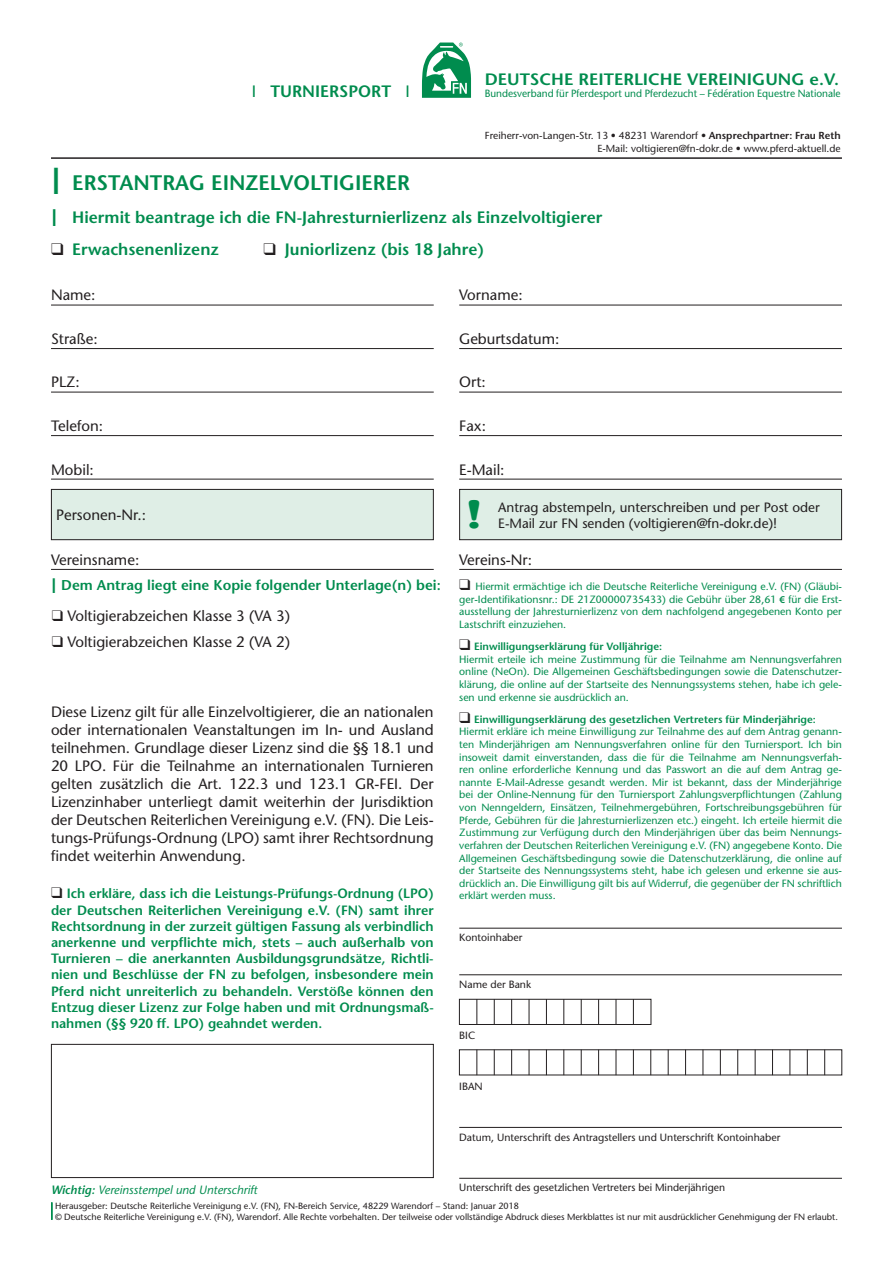
<style>
.page{position:relative;width:893px;height:1263px;background:#fff}
.page>*{position:absolute;margin:0;border:0;box-sizing:border-box;transform-origin:0 0}
.t1{font:700 37.5px "Souvenir";color:#008c4e}
.t2{font:600 21px "Stone Sans";color:#008c4e}
.t3{font:600 16.5px "Stone Sans";color:#008c4e}
.t4{font:600 16.5px "Stone Sans";color:#008c4e;scale:1.05 1}
.t5{font:15px/18px "Stone Sans";color:#231f20;text-align:justify}
.t6{font:600 13.5px/16.2px "Stone Sans";color:#008c4e;text-align:justify}
.t7{font:13.5px "Stone Sans";color:#231f20}
.t8{font:italic 12px "Stone Sans";color:#008c4e}
.t9{font:10.5px/12.6px "Stone Sans";color:#008c4e}
.t10{font:10.5px "Stone Sans";color:#231f20}
.t11{font:10.5px "Stone Sans";color:#008c4e;scale:.96 1}
.t12{font:10.2px/12.3px "Stone Sans";color:#231f20;text-align:right}
.t13{font:9px/10.8px "Stone Sans";color:#231f20}
.s1{font-weight:400}
.s2{font-weight:600}
.s3{font-weight:400;font-size:37.5px}
.s4{font-weight:400;font-size:24px}
.s5{color:#231f20}
.s6{font-size:21px}
.s7{font-weight:600;font-size:14.25px}
.s8{font-family:"Myriad Pro";font-weight:600}
</style>
<div class="page">
<svg style="left:422px;top:43px;width:49px;height:55px"></svg>
<hr style="left:51px;top:157px;width:791px;height:2px;background:#231f20">
<hr style="left:459px;top:928px;width:383px;height:1px;background:#231f20">
<hr style="left:459px;top:974px;width:383px;height:1px;background:#231f20">
<hr style="left:459px;top:1127px;width:383px;height:1px;background:#231f20">
<hr style="left:459px;top:1178px;width:383px;height:1px;background:#231f20">
<svg style="left:477px;top:1051px;width:1px;height:22px"></svg>
<svg style="left:477px;top:1001px;width:1px;height:22px"></svg>
<svg style="left:494px;top:1049px;width:1px;height:26px"></svg>
<svg style="left:511px;top:1049px;width:1px;height:26px"></svg>
<svg style="left:529px;top:1049px;width:1px;height:26px"></svg>
<svg style="left:546px;top:1049px;width:1px;height:26px"></svg>
<svg style="left:564px;top:1049px;width:1px;height:26px"></svg>
<svg style="left:581px;top:1049px;width:1px;height:26px"></svg>
<svg style="left:598px;top:1049px;width:1px;height:26px"></svg>
<svg style="left:616px;top:1049px;width:1px;height:26px"></svg>
<svg style="left:633px;top:1049px;width:1px;height:26px"></svg>
<svg style="left:650px;top:1049px;width:1px;height:26px"></svg>
<svg style="left:668px;top:1049px;width:1px;height:26px"></svg>
<svg style="left:685px;top:1049px;width:1px;height:26px"></svg>
<svg style="left:703px;top:1049px;width:1px;height:26px"></svg>
<svg style="left:720px;top:1049px;width:1px;height:26px"></svg>
<svg style="left:737px;top:1049px;width:1px;height:26px"></svg>
<svg style="left:755px;top:1049px;width:1px;height:26px"></svg>
<svg style="left:772px;top:1049px;width:1px;height:26px"></svg>
<svg style="left:790px;top:1049px;width:1px;height:26px"></svg>
<svg style="left:807px;top:1049px;width:1px;height:26px"></svg>
<svg style="left:824px;top:1049px;width:1px;height:26px"></svg>
<div style="left:459px;top:999px;width:192px;height:26px;border:1px solid #231f20"></div>
<svg style="left:494px;top:999px;width:1px;height:26px"></svg>
<svg style="left:511px;top:999px;width:1px;height:26px"></svg>
<svg style="left:529px;top:999px;width:1px;height:26px"></svg>
<svg style="left:546px;top:999px;width:1px;height:26px"></svg>
<svg style="left:564px;top:999px;width:1px;height:26px"></svg>
<svg style="left:581px;top:999px;width:1px;height:26px"></svg>
<svg style="left:598px;top:999px;width:1px;height:26px"></svg>
<svg style="left:616px;top:999px;width:1px;height:26px"></svg>
<svg style="left:633px;top:999px;width:1px;height:26px"></svg>
<div style="left:51px;top:1044px;width:383px;height:134px;border:1px solid #231f20"></div>
<hr style="left:51px;top:305px;width:383px;height:1px;background:#231f20">
<hr style="left:51px;top:348px;width:383px;height:1px;background:#231f20">
<hr style="left:51px;top:392px;width:383px;height:1px;background:#231f20">
<hr style="left:51px;top:435px;width:383px;height:1px;background:#231f20">
<hr style="left:51px;top:479px;width:383px;height:1px;background:#231f20">
<hr style="left:51px;top:569px;width:383px;height:1px;background:#231f20">
<div style="left:51px;top:489px;width:382px;height:51px;background:#dfeee6"></div>
<div style="left:51px;top:489px;width:383px;height:51px;border:1px solid #231f20"></div>
<hr style="left:459px;top:305px;width:383px;height:1px;background:#231f20">
<hr style="left:459px;top:348px;width:383px;height:1px;background:#231f20">
<hr style="left:459px;top:392px;width:383px;height:1px;background:#231f20">
<hr style="left:459px;top:435px;width:383px;height:1px;background:#231f20">
<hr style="left:459px;top:479px;width:383px;height:1px;background:#231f20">
<hr style="left:459px;top:569px;width:383px;height:1px;background:#231f20">
<div style="left:460px;top:489px;width:382px;height:51px;background:#dfeee6"></div>
<div style="left:459px;top:489px;width:383px;height:51px;border:1px solid #231f20"></div>
<svg style="left:51px;top:1202px;width:2px;height:18px"></svg>
<h3 class="t3" style="left:252px;top:81px;width:159px"><span class="s1">I</span> TURNIERSPORT <span class="s1">I</span></h3>
<h3 class="t4" style="left:485px;top:69px;width:339px">DEUTSCHE REITERLICHE VEREINIGUNG e.V.</h3>
<p class="t11" style="left:485px;top:87px;width:372px">Bundesverband für Pferdesport und Pferdezucht – Fédération Equestre Nationale</p>
<p class="t12" style="left:485px;top:130px;width:357px">Freiherr-von-Langen-Str. 13 • 48231 Warendorf • <span class="s2">Ansprechpartner: Frau Reth<br></span>E-Mail: voltigieren@fn-dokr.de • www.pferd-aktuell.de</p>
<h2 class="t2" style="left:51px;top:170px;width:360px"><span class="s3">I</span> Erstantrag Einzelvoltigierer</h2>
<h3 class="t3" style="left:51px;top:207px;width:553px"><span class="s4">I</span> Hiermit beantrage ich die FN-Jahresturnierlizenz als Einzelvoltigierer</h3>
<h3 class="t3" style="left:51px;top:240px;width:169px"><span class="s5">❑</span> Erwachsenenlizenz</h3>
<h3 class="t3" style="left:264px;top:240px;width:222px"><span class="s5">❑</span> Juniorlizenz (bis 18 Jahre)</h3>
<h3 class="t5" style="left:51px;top:286px;width:46px">Name:</h3>
<h3 class="t5" style="left:51px;top:330px;width:48px">Straße:</h3>
<h3 class="t5" style="left:51px;top:373px;width:30px">PLZ:</h3>
<h3 class="t5" style="left:51px;top:417px;width:54px">Telefon:</h3>
<h3 class="t5" style="left:51px;top:460px;width:44px">Mobil:</h3>
<h3 class="t5" style="left:56px;top:506px;width:91px">Personen-Nr.:</h3>
<h3 class="t5" style="left:51px;top:551px;width:90px">Vereinsname:</h3>
<h3 class="t5" style="left:459px;top:286px;width:65px">Vorname:</h3>
<h3 class="t5" style="left:459px;top:330px;width:102px">Geburtsdatum:</h3>
<h3 class="t5" style="left:459px;top:373px;width:28px">Ort:</h3>
<h3 class="t5" style="left:459px;top:417px;width:28px">Fax:</h3>
<h3 class="t5" style="left:459px;top:460px;width:47px">E-Mail:</h3>
<h1 class="t1" style="left:467px;top:490px;width:16px">!</h1>
<p class="t7" style="left:498px;top:499px;width:323px">Antrag abstempeln, unterschreiben und per Post oder</p>
<p class="t7" style="left:498px;top:515px;width:280px">E-Mail zur FN senden (voltigieren@fn-dokr.de)!</p>
<h3 class="t5" style="left:459px;top:551px;width:74px">Vereins-Nr:</h3>
<p class="t9" style="left:459px;top:580px;width:384px;text-align:justify;text-indent:-408px"><span class="s6">I</span> <span class="s7">Dem Antrag liegt eine Kopie folgender Unterlage(n) bei:</span> <span class="s5">❑</span> Hiermit ermächtige ich die Deutsche Reiterliche Vereinigung e.V. (FN) (Gläubi&shy;ger-Identifikationsnr.: DE 21Z00000735433) die Gebühr über 28,61 <span class="s8">€</span> für die Erst&shy;ausstellung der Jahresturnierlizenz von dem nachfolgend angegebenen Konto per Lastschrift einzuziehen.</p>
<p class="t9" style="left:459px;top:640px;width:384px"><span class="s5">❑</span> <span class="s2">Einwilligungserklärung für Volljährige:<br></span>Hiermit erteile ich meine Zustimmung für die Teilnahme am Nennungsverfahren online (NeOn). Die Allgemeinen Geschäftsbedingungen sowie die Datenschutzer&shy;klärung, die online auf der Startseite des Nennungssystems stehen, habe ich gele&shy;sen und erkenne sie ausdrücklich an.</p>
<p class="t9" style="left:459px;top:713px;width:384px"><span class="s5">❑</span> <span class="s2">Einwilligungserklärung des gesetzlichen Vertreters für Minderjährige:<br></span>Hiermit erkläre ich meine Einwilligung zur Teilnahme des auf dem Antrag genann&shy;ten Minderjährigen am Nennungsverfahren online für den Turniersport. Ich bin insoweit damit einverstanden, dass die für die Teilnahme am Nennungsverfah&shy;ren online erforderliche Kennung und das Passwort an die auf dem Antrag ge&shy;nannte E-Mail-Adresse gesandt werden. Mir ist bekannt, dass der Minderjährige bei der Online-Nennung für den Turniersport Zahlungsverpflichtungen (Zahlung von Nenngeldern, Einsätzen, Teilnehmergebühren, Fortschreibungsgebühren für Pferde, Gebühren für die Jahresturnierlizenzen etc.) eingeht. Ich erteile hiermit die Zustimmung zur Verfügung durch den Minderjährigen über das beim Nennungs&shy;verfahren der Deutschen Reiterlichen Vereinigung e.V. (FN) angegebene Konto. Die Allgemeinen Geschäftsbedingung sowie die Datenschutzerklärung, die online auf der Startseite des Nennungssystems steht, habe ich gelesen und erkenne sie aus&shy;drücklich an. Die Einwilligung gilt bis auf Widerruf, die gegenüber der FN schriftlich erklärt werden muss.</p>
<h3 class="t5" style="left:52px;top:607px;width:240px">❑ Voltigierabzeichen Klasse 3 (VA 3)</h3>
<h3 class="t5" style="left:52px;top:633px;width:240px">❑ Voltigierabzeichen Klasse 2 (VA 2)</h3>
<p class="t5" style="left:51px;top:703px;width:384px">Diese Lizenz gilt für alle Einzelvoltigierer, die an nationalen oder internationalen Veanstaltungen im In- und Ausland teilnehmen. Grundlage dieser Lizenz sind die §§ 18.1 und 20 LPO. Für die Teilnahme an internationalen Turnieren gelten zusätzlich die Art. 122.3 und 123.1 GR-FEI. Der Lizenzinhaber unterliegt damit weiterhin der Jurisdiktion der Deutschen Reiterlichen Vereinigung e.V. (FN). Die Leis&shy;tungs-Prüfungs-Ordnung (LPO) samt ihrer Rechtsordnung findet weiterhin Anwendung.</p>
<p class="t6" style="left:51px;top:886px;width:384px"><span class="s5">❑</span> Ich erkläre, dass ich die Leistungs-Prüfungs-Ordnung (LPO) der Deutschen Reiterlichen Vereinigung e.V. (FN) samt ihrer Rechtsordnung in der zurzeit gültigen Fassung als verbindlich anerkenne und verpflichte mich, stets – auch außerhalb von Turnieren – die anerkannten Ausbildungsgrundsätze, Richtli&shy;nien und Beschlüsse der FN zu befolgen, insbesondere mein Pferd nicht unreiterlich zu behandeln. Verstöße können den Entzug dieser Lizenz zur Folge haben und mit Ordnungsmaß&shy;nahmen (§§ 920 ff. LPO) geahndet werden.</p>
<p class="t10" style="left:459px;top:931px;width:65px">Kontoinhaber</p>
<p class="t10" style="left:459px;top:978px;width:73px">Name der Bank</p>
<p class="t10" style="left:459px;top:1029px;width:17px">BIC</p>
<p class="t10" style="left:459px;top:1080px;width:25px">IBAN</p>
<p class="t10" style="left:459px;top:1131px;width:323px">Datum, Unterschrift des Antragstellers und Unterschrift Kontoinhaber</p>
<p class="t8" style="left:51px;top:1182px;width:208px"><span class="s2">Wichtig:</span> Vereinsstempel und Unterschrift</p>
<p class="t10" style="left:459px;top:1181px;width:267px">Unterschrift des gesetzlichen Vertreters bei Minderjährigen</p>
<p class="t13" style="left:55px;top:1200px;width:784px">Herausgeber: Deutsche Reiterliche Vereinigung e.V. (FN), FN-Bereich Service, 48229 Warendorf – Stand: Januar 2018<br>© Deutsche Reiterliche Vereinigung e.V. (FN), Warendorf. Alle Rechte vorbehalten. Der teilweise oder vollständige Abdruck dieses Merkblattes ist nur mit ausdrücklicher Genehmigung der FN erlaubt.</p>
</div>
